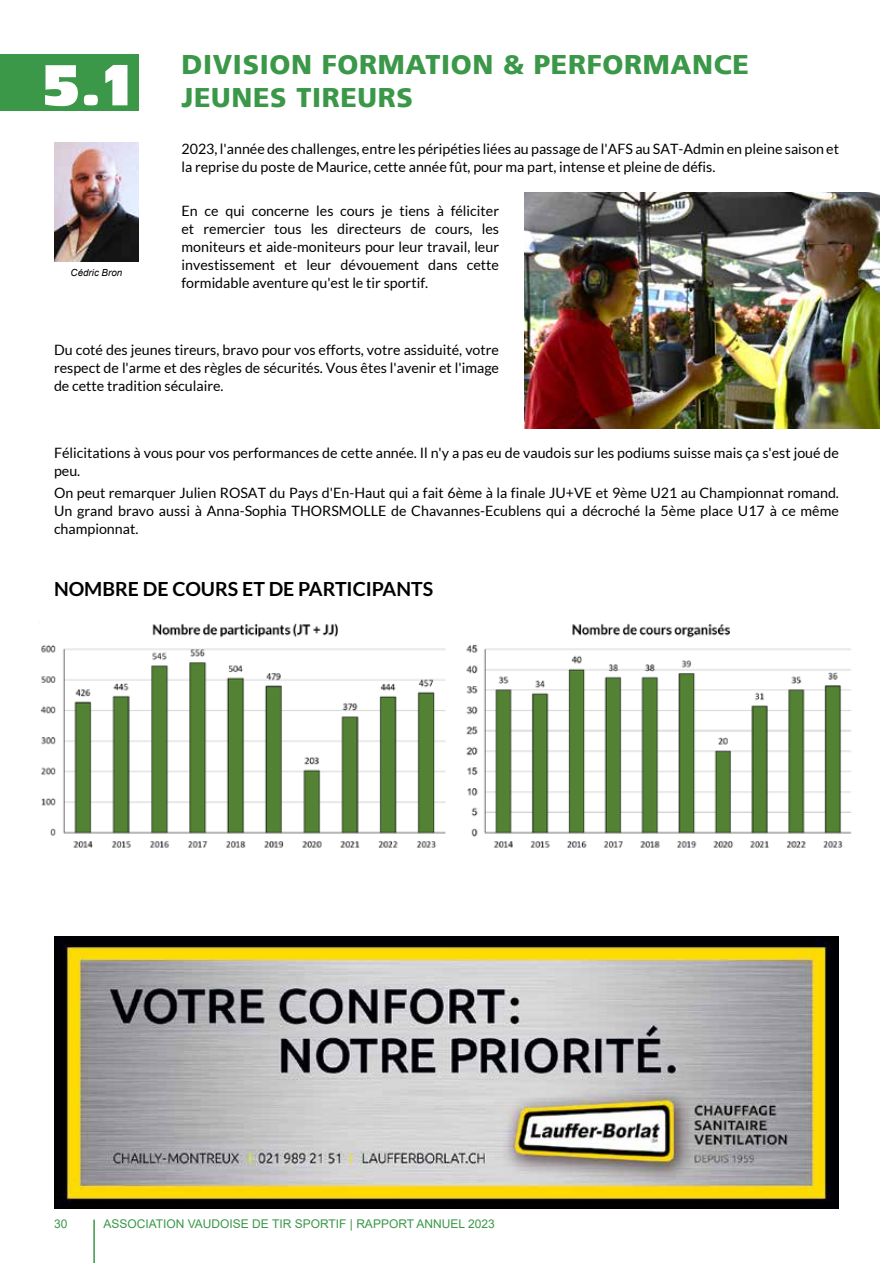
<style>
.page{position:relative;width:893px;height:1263px;background:#fff}
.page>*{position:absolute;margin:0;border:0;box-sizing:border-box;transform-origin:0 0}
.t1{font:900 27px/32.4px "Frutiger";letter-spacing:.025em;color:#3a9848}
.t2{font:700 19.5px "Lato";color:#000}
.t3{font:14.25px/18px "Lato";color:#000;text-align:justify}
.t4{font:12px "Arial";color:#3a9848}
.t5{font:italic 9.75px "Arial";color:#000}
.s1{font-family:"Incised 901 Greek BT Compact";font-weight:400;font-size:54px;color:#fff}
</style>
<div class="page">
<hr style="left:93px;top:1219px;width:2px;height:44px;background:#3a9848">
<div style="left:0;top:54px;width:139px;height:56px;background:#3a9848"></div>
<img style="left:54px;top:142px;width:85px;height:120px">
<img style="left:57px;top:939px;width:779px;height:267px">
<div style="left:54px;top:936px;width:785px;height:273px;border:2px solid #000"></div>
<img style="left:39px;top:622px;width:813px;height:226px">
<img style="left:525px;top:192px;width:354px;height:237px">
<h1 class="t1" style="left:41px;top:48px;width:709px;text-indent:140px">DIVISION FORMATION &amp; PERFORMANCE<br><span class="s1">5.1</span> JEUNES TIREURS</h1>
<p class="t5" style="left:71px;top:266px;width:53px">Cédric Bron</p>
<p class="t3" style="left:181px;top:140px;width:659px">2023, l'année des challenges, entre les péripéties liées au passage de l'AFS au SAT-Admin en pleine saison et la reprise du poste de Maurice, cette année fût, pour ma part, intense et pleine de défis.</p>
<p class="t3" style="left:181px;top:202px;width:319px">En ce qui concerne les cours je tiens à féliciter et remercier tous les directeurs de cours, les moniteurs et aide-moniteurs pour leur travail, leur investissement et leur dévouement dans cette formidable aventure qu'est le tir sportif.</p>
<p class="t3" style="left:54px;top:341px;width:447px">Du coté des jeunes tireurs, bravo pour vos efforts, votre assiduité, votre respect de l'arme et des règles de sécurités. Vous êtes l'avenir et l'image de cette tradition séculaire.</p>
<p class="t3" style="left:54px;top:444px;width:786px">Félicitations à vous pour vos performances de cette année. Il n'y a pas eu de vaudois sur les podiums suisse mais ça s'est joué de peu.</p>
<p class="t3" style="left:54px;top:484px;width:786px">On peut remarquer Julien ROSAT du Pays d'En-Haut qui a fait 6ème à la finale JU+VE et 9ème U21 au Championnat romand.<br>Un grand bravo aussi à Anna-Sophia THORSMOLLE de Chavannes-Ecublens qui a décroché la 5ème place U17 à ce même championnat.</p>
<h2 class="t2" style="left:54px;top:578px;width:381px">NOMBRE DE COURS ET DE PARTICIPANTS</h2>
<p class="t4" style="left:54px;top:1216px;width:15px">30</p>
<p class="t4" style="left:103px;top:1216px;width:393px">ASSOCIATION VAUDOISE DE TIR SPORTIF | RAPPORT ANNUEL 2023</p>
</div>
